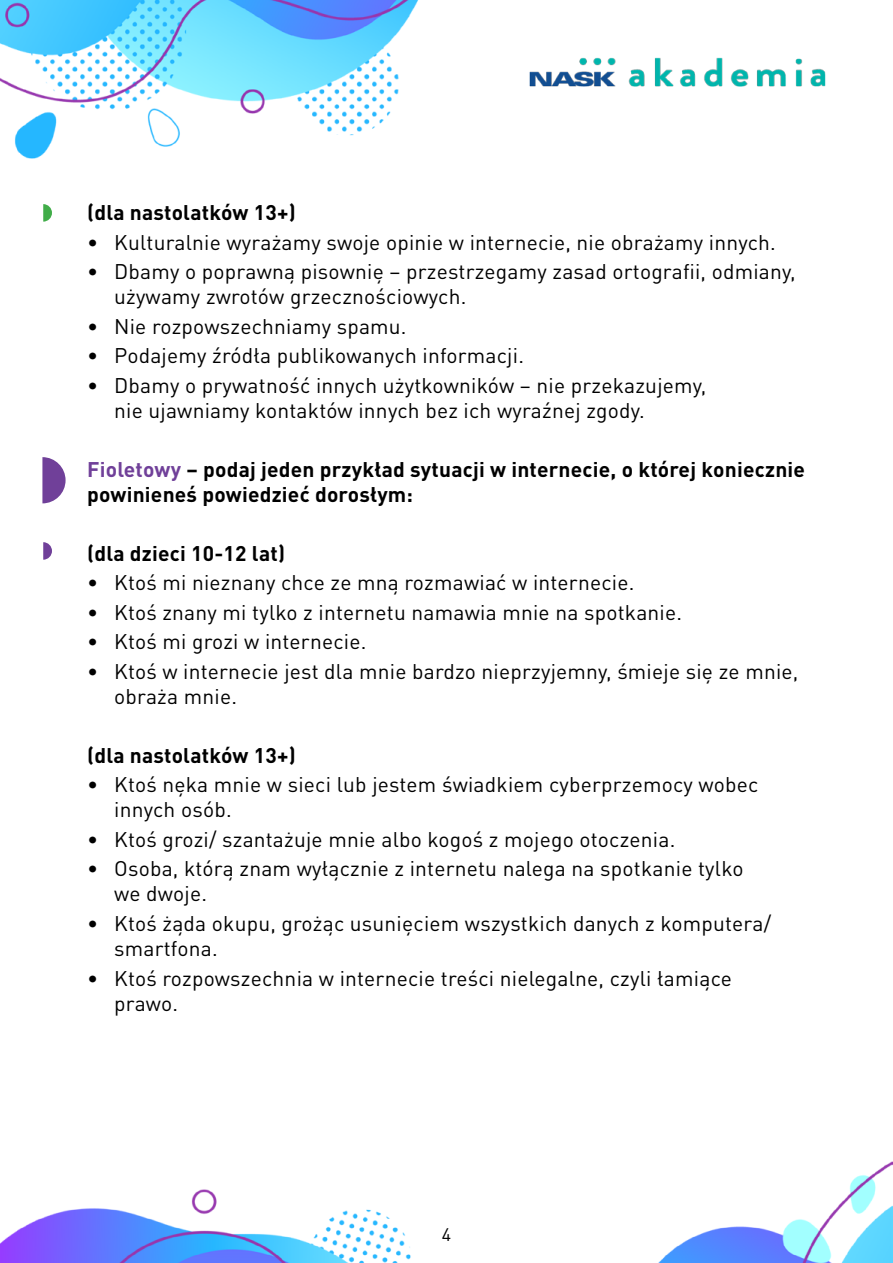
<style>
.page{position:relative;width:893px;height:1263px;background:#fff}
.page>*{position:absolute;margin:0;border:0;box-sizing:border-box;transform-origin:0 0}
.t1{font:21px/25.2px "DIN Pro";letter-spacing:.01em;color:#000}
.t2{font:700 21px/25.2px "DIN Pro";letter-spacing:.01em;color:#000}
.t3{font:18px "DIN Pro";color:#000}
.s1{color:#704099}
</style>
<div class="page">
<img style="left:0;top:0;width:893px;height:1263px">
<svg style="left:43px;top:204px;width:9px;height:18px"></svg>
<svg style="left:42px;top:457px;width:24px;height:46px"></svg>
<svg style="left:43px;top:542px;width:9px;height:18px"></svg>
<p class="t2" style="left:87px;top:199px;width:210px">(dla nastolatków 13+)</p>
<p class="t1" style="left:87px;top:229px;width:690px">• Kulturalnie wyrażamy swoje opinie w internecie, nie obrażamy innych.</p>
<p class="t1" style="left:114px;top:258px;width:683px;text-indent:-27px">• Dbamy o poprawną pisownię – przestrzegamy zasad ortografii, odmiany, używamy zwrotów grzecznościowych.</p>
<p class="t1" style="left:87px;top:313px;width:321px">• Nie rozpowszechniamy spamu.</p>
<p class="t1" style="left:87px;top:342px;width:438px">• Podajemy źródła publikowanych informacji.</p>
<p class="t1" style="left:114px;top:372px;width:594px;text-indent:-27px">• Dbamy o prywatność innych użytkowników – nie przekazujemy, nie ujawniamy kontaktów innych bez ich wyraźnej zgody.</p>
<p class="t2" style="left:87px;top:456px;width:719px"><span class="s1">Fioletowy</span> – podaj jeden przykład sytuacji w internecie, o której koniecznie powinieneś powiedzieć dorosłym:</p>
<p class="t2" style="left:87px;top:540px;width:199px">(dla dzieci 10-12 lat)</p>
<p class="t1" style="left:87px;top:569px;width:549px">• Ktoś mi nieznany chce ze mną rozmawiać w internecie.</p>
<p class="t1" style="left:87px;top:599px;width:596px">• Ktoś znany mi tylko z internetu namawia mnie na spotkanie.</p>
<p class="t1" style="left:87px;top:628px;width:281px">• Ktoś mi grozi w internecie.</p>
<p class="t1" style="left:114px;top:657px;width:686px;text-indent:-27px">• Ktoś w internecie jest dla mnie bardzo nieprzyjemny, śmieje się ze mnie, obraża mnie.</p>
<p class="t2" style="left:87px;top:742px;width:210px">(dla nastolatków 13+)</p>
<p class="t1" style="left:114px;top:771px;width:646px;text-indent:-27px">• Ktoś nęka mnie w sieci lub jestem świadkiem cyberprzemocy wobec innych osób.</p>
<p class="t1" style="left:87px;top:826px;width:590px">• Ktoś grozi/ szantażuje mnie albo kogoś z mojego otoczenia.</p>
<p class="t1" style="left:114px;top:855px;width:631px;text-indent:-27px">• Osoba, którą znam wyłącznie z internetu nalega na spotkanie tylko we dwoje.</p>
<p class="t1" style="left:114px;top:910px;width:658px;text-indent:-27px">• Ktoś żąda okupu, grożąc usunięciem wszystkich danych z komputera/ smartfona.</p>
<p class="t1" style="left:114px;top:964px;width:619px;text-indent:-27px">• Ktoś rozpowszechnia w internecie treści nielegalne, czyli łamiące prawo.</p>
<p class="t3" style="left:442px;top:1222px;width:11px">4</p>
</div>
